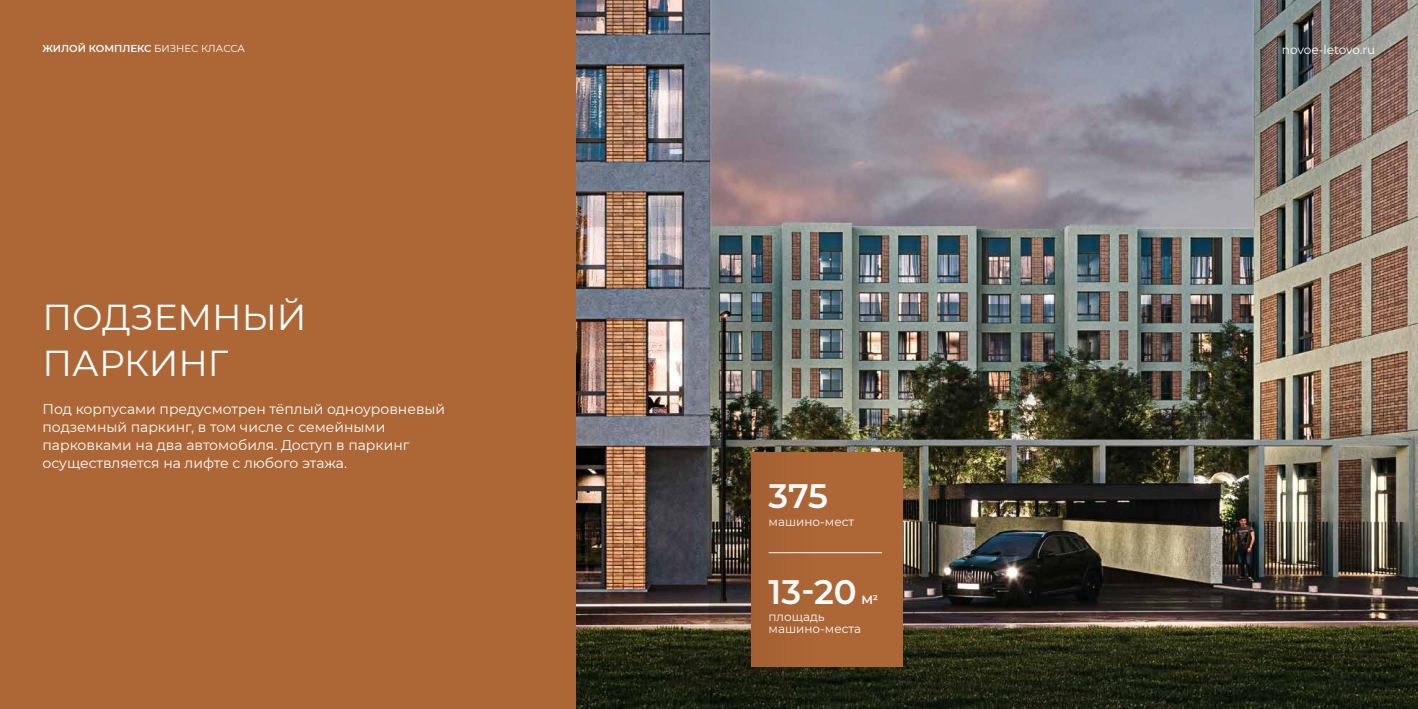
<style>
.page{position:relative;width:1418px;height:709px;background:#fff}
.page>*{position:absolute;margin:0;border:0;box-sizing:border-box;transform-origin:0 0}
.t1{font:36px/46px "Montserrat";color:#fff}
.t2{font:600 34px "Montserrat";letter-spacing:-.005em;color:#fff}
.t3{font:14px/18px "Montserrat";color:#fff}
.t4{font:12.1px "Montserrat";letter-spacing:-.01em;color:#fff}
.t5{font:12px/12px "Montserrat";color:#fff}
.t6{font:600 12px "Montserrat";color:#fff}
.t7{font:600 10.1px "Montserrat";color:#fff}
.s1{font-weight:400}
</style>
<div class="page">
<div style="left:0;top:0;width:576px;height:709px;background:#ad6636"></div>
<img style="left:576px;top:0;width:841px;height:709px">
<div style="left:751px;top:451px;width:152px;height:215px;background:#ad6636"></div>
<hr style="left:768px;top:552px;width:114px;height:1px;background:#fff">
<img style="left:709px;top:0;width:102px;height:709px">
<p class="t7" style="left:43px;top:42px;width:204px">ЖИЛОЙ КОМПЛЕКС <span class="s1">БИЗНЕС КЛАССА</span></p>
<p class="t4" style="left:1281px;top:42px;width:95px">novoe-letovo.ru</p>
<h1 class="t1" style="left:43px;top:293px;width:265px">ПОДЗЕМНЫЙ<br>ПАРКИНГ</h1>
<p class="t3" style="left:43px;top:399px;width:404px">Под корпусами предусмотрен тёплый одноуровневый подземный паркинг, в том числе с семейными парковками на два автомобиля. Доступ в паркинг осуществляется на лифте с любого этажа.</p>
<h2 class="t2" style="left:768px;top:472px;width:61px">375</h2>
<p class="t5" style="left:768px;top:515px;width:87px">машино-мест</p>
<h2 class="t2" style="left:768px;top:567px;width:90px">13-20</h2>
<p class="t6" style="left:861px;top:591px;width:18px">М²</p>
<p class="t5" style="left:768px;top:610px;width:94px">площадь машино-места</p>
</div>
